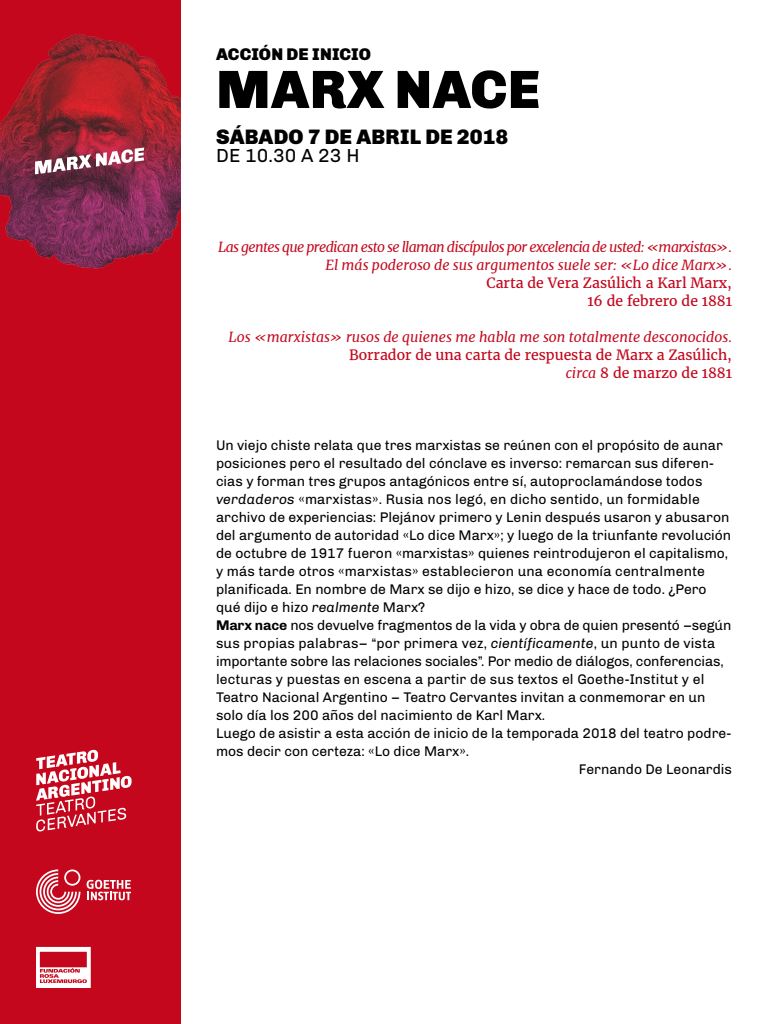
<style>
.page{position:relative;width:768px;height:1024px;background:#fff}
.page>*{position:absolute;margin:0;border:0;box-sizing:border-box;transform-origin:0 0}
.t1{font:900 54px "Chivo";letter-spacing:.01em;color:#000}
.t2{font:900 21px "Chivo";letter-spacing:.01em;color:#000}
.t3{font:19px "Chivo";color:#000}
.t4{font:900 17px "Chivo";letter-spacing:.005em;color:#000}
.t5{font:14px "Chivo";color:#000}
.t6{font:italic 14px/18px "Merriweather";letter-spacing:-.045em;color:#c4071c;text-align:right}
.t7{font:14px/18px "Merriweather";color:#c4071c;text-align:right}
.t8{font:italic 14px "Merriweather";color:#c4071c}
.s1{font-style:italic}
.s2{font-weight:700}
</style>
<div class="page">
<div style="left:0;top:0;width:181px;height:1024px;background:#c4071c"></div>
<svg style="left:36px;top:750px;width:96px;height:82px"></svg>
<svg style="left:36px;top:869px;width:44px;height:45px"></svg>
<svg style="left:87px;top:880px;width:44px;height:20px"></svg>
<svg style="left:36px;top:947px;width:55px;height:41px"></svg>
<img style="left:0;top:34px;width:181px;height:235px">
<svg style="left:35px;top:148px;width:109px;height:26px;background:#a76c7c"></svg>
<p class="t4" style="left:216px;top:44px;width:146px">ACCIÓN DE INICIO</p>
<h1 class="t1" style="left:216px;top:57px;width:321px">MARX NACE</h1>
<h2 class="t2" style="left:216px;top:124px;width:294px">SÁBADO 7 DE ABRIL DE 2018</h2>
<h3 class="t3" style="left:216px;top:144px;width:145px">de 10.30 a 23 h</h3>
<p class="t6" style="left:218px;top:236px;width:515px">Las gentes que predican esto se llaman discípulos por excelencia de usted: «marxistas».<br>El más poderoso de sus argumentos suele ser: «Lo dice Marx».</p>
<p class="t7" style="left:487px;top:272px;width:247px">Carta de Vera Zasúlich a Karl Marx,<br>16 de febrero de 1881</p>
<p class="t8" style="left:229px;top:325px;width:505px">Los «marxistas» rusos de quienes me habla me son totalmente desconocidos.</p>
<p class="t7" style="left:349px;top:344px;width:384px">Borrador de una carta de respuesta de Marx a Zasúlich, <span class="s1">circa</span> 8 de marzo de 1881</p>
<p class="t5" style="left:216px;top:437px;width:508px">Un viejo chiste relata que tres marxistas se reúnen con el propósito de aunar</p>
<p class="t5" style="left:216px;top:455px;width:500px">posiciones pero el resultado del cónclave es inverso: remarcan sus diferen-</p>
<p class="t5" style="left:216px;top:473px;width:488px">cias y forman tres grupos antagónicos entre sí, autoproclamándose todos</p>
<p class="t5" style="left:216px;top:491px;width:485px"><span class="s1">verdaderos</span> «marxistas». Rusia nos legó, en dicho sentido, un formidable</p>
<p class="t5" style="left:216px;top:509px;width:515px">archivo de experiencias: Plejánov primero y Lenin después usaron y abusaron</p>
<p class="t5" style="left:216px;top:527px;width:517px">del argumento de autoridad «Lo dice Marx»; y luego de la triunfante revolución</p>
<p class="t5" style="left:216px;top:545px;width:514px">de octubre de 1917 fueron «marxistas» quienes reintrodujeron el capitalismo,</p>
<p class="t5" style="left:216px;top:563px;width:490px">y más tarde otros «marxistas» establecieron una economía centralmente</p>
<p class="t5" style="left:216px;top:581px;width:492px">planificada. En nombre de Marx se dijo e hizo, se dice y hace de todo. ¿Pero</p>
<p class="t5" style="left:216px;top:599px;width:211px">qué dijo e hizo <span class="s1">realmente</span> Marx?</p>
<p class="t5" style="left:216px;top:617px;width:517px"><span class="s2">Marx nace</span> nos devuelve fragmentos de la vida y obra de quien presentó –según</p>
<p class="t5" style="left:216px;top:635px;width:501px">sus propias palabras– “por primera vez, <span class="s1">científicamente</span>, un punto de vista</p>
<p class="t5" style="left:216px;top:653px;width:509px">importante sobre las relaciones sociales”. Por medio de diálogos, conferencias,</p>
<p class="t5" style="left:216px;top:671px;width:490px">lecturas y puestas en escena a partir de sus textos el Goethe-Institut y el</p>
<p class="t5" style="left:216px;top:689px;width:491px">Teatro Nacional Argentino – Teatro Cervantes invitan a conmemorar en un</p>
<p class="t5" style="left:216px;top:707px;width:331px">solo día los 200 años del nacimiento de Karl Marx.</p>
<p class="t5" style="left:216px;top:725px;width:517px">Luego de asistir a esta acción de inicio de la temporada 2018 del teatro podre-</p>
<p class="t5" style="left:216px;top:743px;width:255px">mos decir con certeza: «Lo dice Marx».</p>
<p class="t5" style="left:579px;top:761px;width:155px">Fernando De Leonardis</p>
</div>
